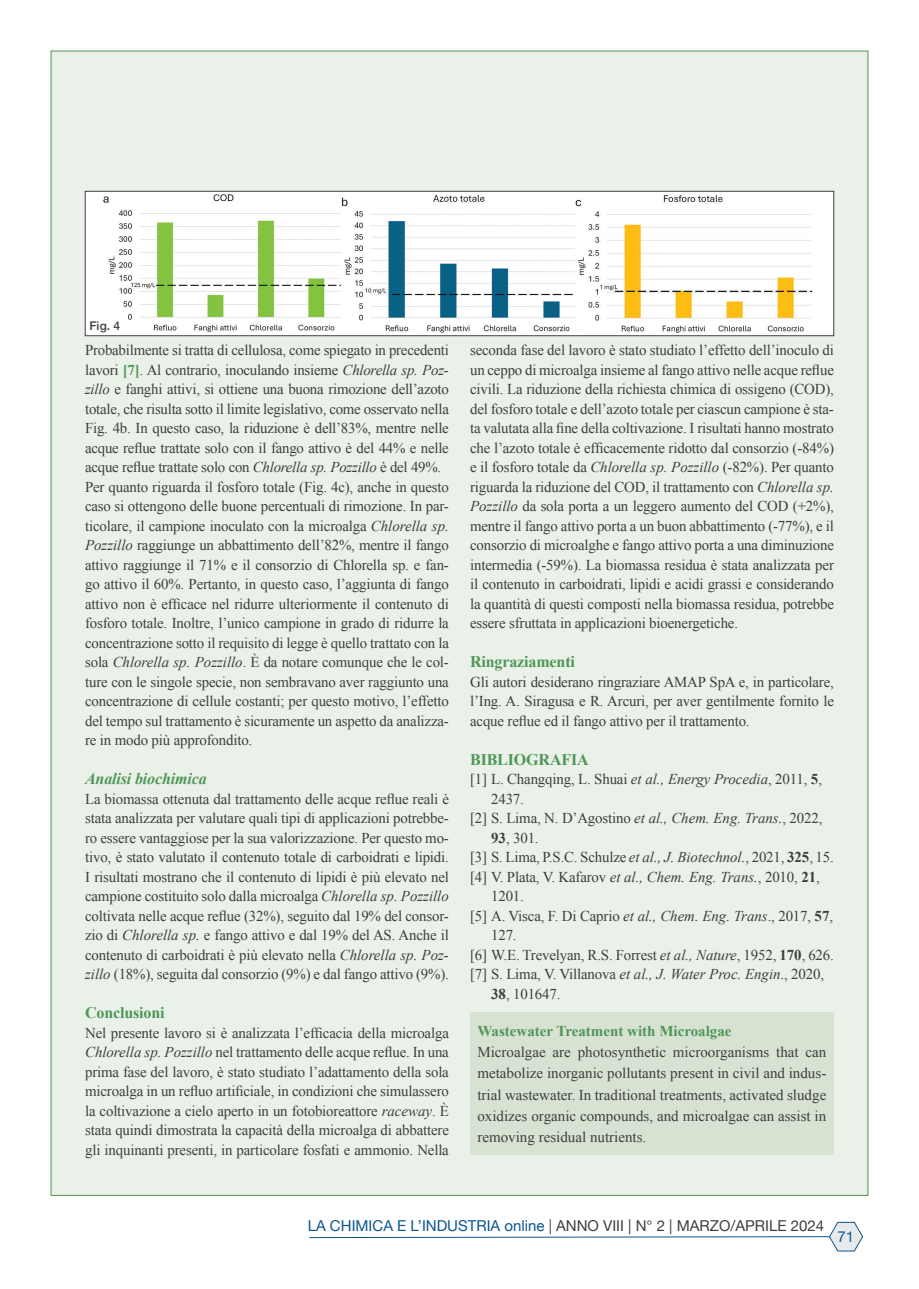
<style>
.page{position:relative;width:919px;height:1289px;background:#fff}
.page>*{position:absolute;margin:0;border:0;box-sizing:border-box;transform-origin:0 0}
.Body_Text_2{font:700 16.2px "Times New Roman";letter-spacing:-.01em;color:#4f9656}
.Body_Text_2-2{font:italic 700 16.2px "Times New Roman";letter-spacing:-.01em;color:#4f9656}
.Body_Text_2-3{font:15px/19.5px "Times New Roman";letter-spacing:-.01em;color:#3e3e3f;text-align:justify}
.Normale{font:15px/21px "Times New Roman";color:#3e3e3f;text-align:justify}
.t1{font:15px "Helvetica Neue";color:#3e3e3f}
.Normale-2{font:700 15px "Times New Roman";color:#4f9656}
.t2{font:15px "Helvetica Neue";color:#0b568e}
.Dida{font:500 12px "Helvetica Neue";color:#3e3e3f}
.s1{font-weight:700;color:#4f9656}
.s2{font-style:italic}
.s3{font-weight:700}
.s4{color:#0b568e}
</style>
<div class="page">
<div style="left:51px;top:51px;width:817px;height:1144px;background:#eaf1e8"></div>
<svg style="left:309px;top:1222px;width:553px;height:29px"></svg>
<div style="left:470px;top:1012px;width:363px;height:142px;background:#d7e2d3"></div>
<div style="left:85px;top:191px;width:748px;height:145px;background:#fff"></div>
<img style="left:103px;top:194px;width:710px;height:138px">
<div style="left:85px;top:191px;width:748px;height:145px;border:1px solid #3e3e3f"></div>
<p class="Dida" style="left:89px;top:315px;width:32px">Fig. 4</p>
<p class="Body_Text_2-3" style="left:85px;top:340px;width:365px">Probabilmente si tratta di cellulosa, come spiegato in precedenti lavori <span class="s1">[7]</span>. Al contrario, inoculando insieme <span class="s2">Chlorella sp. Poz&shy;zillo</span> e fanghi attivi, si ottiene una buona rimozione dell’azoto totale, che risulta sotto il limite legislativo, come osservato nella Fig. 4b. In questo caso, la riduzione è dell’83%, mentre nelle acque reflue trattate solo con il fango attivo è del 44% e nelle acque reflue trattate solo con <span class="s2">Chlorella sp. Pozzillo</span> è del 49%.</p>
<p class="Body_Text_2-3" style="left:85px;top:476px;width:365px">Per quanto riguarda il fosforo totale (Fig. 4c), anche in questo caso si ottengono delle buone percentuali di rimozione. In par&shy;ticolare, il campione inoculato con la microalga <span class="s2">Chlorella sp.<br>Pozzillo</span> raggiunge un abbattimento dell’82%, mentre il fango attivo raggiunge il 71% e il consorzio di Chlorella sp. e fan&shy;go attivo il 60%. Pertanto, in questo caso, l’aggiunta di fango attivo non è efficace nel ridurre ulteriormente il contenuto di fosforo totale. Inoltre, l’unico campione in grado di ridurre la concentrazione sotto il requisito di legge è quello trattato con la sola <span class="s2">Chlorella sp. Pozzillo</span>. È da notare comunque che le col&shy;ture con le singole specie, non sembravano aver raggiunto una concentrazione di cellule costanti; per questo motivo, l’effetto del tempo sul trattamento è sicuramente un aspetto da analizza&shy;re in modo più approfondito.</p>
<p class="Body_Text_2-2" style="left:85px;top:767px;width:123px">Analisi biochimica</p>
<p class="Body_Text_2-3" style="left:85px;top:788px;width:365px">La biomassa ottenuta dal trattamento delle acque reflue reali è stata analizzata per valutare quali tipi di applicazioni potrebbe&shy;ro essere vantaggiose per la sua valorizzazione. Per questo mo&shy;tivo, è stato valutato il contenuto totale di carboidrati e lipidi.<br>I risultati mostrano che il contenuto di lipidi è più elevato nel campione costituito solo dalla microalga <span class="s2">Chlorella sp. Pozzillo </span>coltivata nelle acque reflue (32%), seguito dal 19% del consor&shy;zio di <span class="s2">Chlorella sp.</span> e fango attivo e dal 19% del AS. Anche il contenuto di carboidrati è più elevato nella <span class="s2">Chlorella sp. Poz&shy;zillo</span> (18%), seguita dal consorzio (9%) e dal fango attivo (9%).</p>
<p class="Body_Text_2" style="left:85px;top:1001px;width:81px">Conclusioni</p>
<p class="Body_Text_2-3" style="left:85px;top:1022px;width:365px">Nel presente lavoro si è analizzata l’efficacia della microalga <span class="s2">Chlorella sp. Pozzillo</span> nel trattamento delle acque reflue. In una prima fase del lavoro, è stato studiato l’adattamento della sola microalga in un refluo artificiale, in condizioni che simulassero la coltivazione a cielo aperto in un fotobioreattore <span class="s2">raceway</span>. È stata quindi dimostrata la capacità della microalga di abbattere gli inquinanti presenti, in particolare fosfati e ammonio. Nella</p>
<p class="Body_Text_2-3" style="left:470px;top:340px;width:365px">seconda fase del lavoro è stato studiato l’effetto dell’inoculo di un ceppo di microalga insieme al fango attivo nelle acque reflue civili. La riduzione della richiesta chimica di ossigeno (COD), del fosforo totale e dell’azoto totale per ciascun campione è sta&shy;ta valutata alla fine della coltivazione. I risultati hanno mostrato che l’azoto totale è efficacemente ridotto dal consorzio (-84%) e il fosforo totale da <span class="s2">Chlorella sp. Pozzillo</span> (-82%). Per quanto riguarda la riduzione del COD, il trattamento con <span class="s2">Chlorella sp.<br>Pozzillo</span> da sola porta a un leggero aumento del COD (+2%), mentre il fango attivo porta a un buon abbattimento (-77%), e il consorzio di microalghe e fango attivo porta a una diminuzione intermedia (-59%). La biomassa residua è stata analizzata per il contenuto in carboidrati, lipidi e acidi grassi e considerando la quantità di questi composti nella biomassa residua, potrebbe essere sfruttata in applicazioni bioenergetiche.</p>
<p class="Body_Text_2" style="left:470px;top:650px;width:106px">Ringraziamenti</p>
<p class="Body_Text_2-3" style="left:470px;top:671px;width:365px">Gli autori desiderano ringraziare AMAP SpA e, in particolare, l’Ing. A. Siragusa e R. Arcuri, per aver gentilmente fornito le acque reflue ed il fango attivo per il trattamento.</p>
<p class="Body_Text_2" style="left:470px;top:748px;width:120px">BIBLIOGRAFIA</p>
<p class="Body_Text_2-3" style="left:491px;top:769px;width:332px;text-indent:-21px">[1] L. Changqing, L. Shuai <span class="s2">et al., Energy Procedia</span>, 2011, <span class="s3">5</span>,<br>2437.</p>
<p class="Body_Text_2-3" style="left:491px;top:808px;width:333px;text-indent:-21px">[2] S. Lima, N. D’Agostino <span class="s2">et al., Chem. Eng. Trans.</span>, 2022,<br><span class="s3">93</span>, 301.</p>
<p class="Body_Text_2-3" style="left:470px;top:847px;width:365px">[3] S. Lima, P.S.C. Schulze <span class="s2">et al., J. Biotechnol.</span>, 2021, <span class="s3">325</span>, 15.</p>
<p class="Body_Text_2-3" style="left:491px;top:866px;width:330px;text-indent:-21px">[4] V. Plata, V. Kafarov <span class="s2">et al., Chem. Eng. Trans.</span>, 2010, <span class="s3">21</span>,<br>1201.</p>
<p class="Body_Text_2-3" style="left:491px;top:905px;width:343px;text-indent:-21px">[5] A. Visca, F. Di Caprio <span class="s2">et al., Chem. Eng. Trans</span>., 2017, <span class="s3">57</span>,<br>127.</p>
<p class="Body_Text_2-3" style="left:470px;top:944px;width:365px">[6] W.E. Trevelyan, R.S. Forrest <span class="s2">et al., Nature</span>, 1952, <span class="s3">170</span>, 626.</p>
<p class="Body_Text_2-3" style="left:491px;top:964px;width:334px;text-indent:-21px">[7] S. Lima, V. Villanova <span class="s2">et al., J. Water Proc. Engin</span>., 2020,<br><span class="s3">38</span>, 101647.</p>
<p class="Normale-2" style="left:477px;top:1021px;width:255px">Wastewater Treatment with Microalgae</p>
<p class="Normale" style="left:477px;top:1041px;width:350px">Microalgae are photosynthetic microorganisms that can metabolize inorganic pollutants present in civil and indus&shy;trial wastewater. In traditional treatments, activated sludge oxidizes organic compounds, and microalgae can assist in removing residual nutrients.</p>
<p class="t1" style="left:308px;top:1214px;width:518px"><span class="s4">LA CHIMICA E L’INDUSTRIA online</span> | ANNO VIII | N° 2 | MARZO/APRILE 2024</p>
<p class="t2" style="left:837px;top:1225px;width:18px">71</p>
</div>
